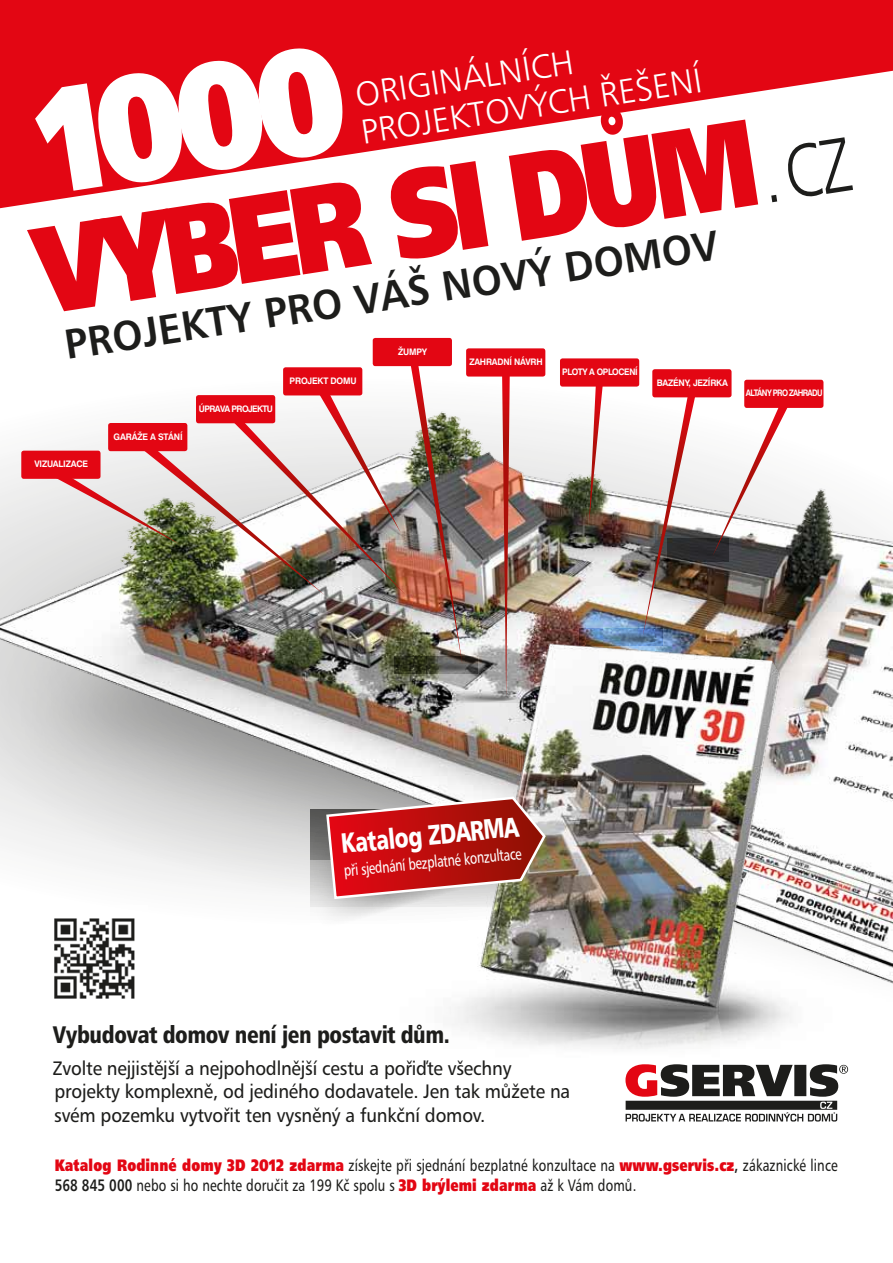
<style>
.page{position:relative;width:893px;height:1263px;background:#fff}
.page>*{position:absolute;margin:0;border:0;box-sizing:border-box;transform-origin:0 0}
.t1{font:150px "Humanist 777 AT Extra Black B";color:#fff;scale:.8 1}
.t2{font:123.75px "Humanist 777 AT Extra Black B";color:#e30613;scale:.8 1}
.t3{font:41.7px "Humanist 777 AT Bold B";color:#1d1d1b;scale:.96 1}
.t4{font:34.5px/37.8px "Humanist 777 AT Light B";color:#fff}
.t5{font:28.05px "Humanist 777 AT Black B";color:#fff;scale:.75 1}
.t6{font:24px "Humanist 777 AT Black Condensed B";letter-spacing:-.02em;color:#1d1d1b;scale:.96 1}
.t7{font:19.5px/23.4px "Humanist 777 AT Roman B";letter-spacing:-.01em;color:#1d1d1b;scale:.94 1}
.t8{font:16.5px/19.8px "Humanist 777 AT Roman B";letter-spacing:.01em;color:#1d1d1b;scale:.78 1}
.t9{font:16.5px "Humanist 777 AT Roman B";color:#fff;scale:.75 1}
.t10{font:700 9px "Swiss 721 AT";letter-spacing:-.025em;color:#fff;scale:.95 1}
.t11{font:700 9px "Swiss 721 AT";letter-spacing:-.08em;color:#fff;scale:.85 1}
.t12{font:700 9px "Swiss 721 AT";letter-spacing:-.07em;color:#fff;scale:.94 1}
.t13{font:700 9px "Swiss 721 AT";letter-spacing:-.025em;color:#fff;scale:.92 1}
.t14{font:700 9px "Swiss 721 AT";letter-spacing:-.025em;color:#fff;scale:.94 1}
.s1{font-family:"Humanist 777 AT Extra Black B";color:#e30613}
.s2{font-family:"Humanist 777 AT Bold B"}
</style>
<div class="page">
<svg style="left:0;top:0;width:893px;height:208px;fill:#e30613"></svg>
<img style="left:0;top:388px;width:893px;height:681px">
<svg style="left:580px;top:628px;width:83px;height:17px"></svg>
<svg style="left:597px;top:632px;width:62px;height:13px"></svg>
<div style="left:21px;top:451px;width:80px;height:28px;background:#e30613;border-radius:3px"></div>
<img style="left:50px;top:362px;width:412px;height:303px">
<div style="left:373px;top:338px;width:79px;height:28px;background:#e30613;border-radius:3px"></div>
<svg style="left:502px;top:377px;width:8px;height:257px;background:#b94b45"></svg>
<div style="left:466px;top:348px;width:79px;height:29px;background:#e30613;border-radius:3px"></div>
<svg style="left:589px;top:387px;width:14px;height:136px"></svg>
<div style="left:560px;top:358px;width:79px;height:29px;background:#e30613;border-radius:3px"></div>
<div style="left:652px;top:369px;width:79px;height:28px;background:#e30613;border-radius:3px"></div>
<img style="left:643px;top:393px;width:146px;height:241px">
<div style="left:744px;top:380px;width:79px;height:28px;background:#e30613;border-radius:3px"></div>
<img style="left:357px;top:634px;width:491px;height:435px">
<svg style="left:311px;top:795px;width:236px;height:139px"></svg>
<img style="left:42px;top:906px;width:105px;height:105px">
<svg style="left:625px;top:1064px;width:223px;height:58px"></svg>
<svg style="left:771px;top:137px;width:82px;height:65px"></svg>
<h1 class="t1" style="left:23px;top:48px;width:389px;rotate:-9deg">1000</h1>
<h3 class="t4" style="left:353px;top:76px;width:346px;rotate:-9deg">originálních projektových řešení</h3>
<h2 class="t2" style="left:23px;top:195px;width:909px;rotate:-9deg">Vyber si dům</h2>
<h3 class="t3" style="left:61px;top:320px;width:685px;rotate:-9deg">Projekty pro Váš nový domov</h3>
<p class="t10" style="left:398px;top:346px;width:32px">ŽUMPY</p>
<p class="t14" style="left:469px;top:356px;width:79px">ZAHRADNÍ NÁVRH</p>
<p class="t13" style="left:562px;top:366px;width:83px">PLOTY A OPLOCENÍ</p>
<p class="t10" style="left:657px;top:377px;width:77px">BAZÉNY, JEZÍRKA</p>
<p class="t10" style="left:290px;top:375px;width:72px">PROJEKT DOMU</p>
<p class="t11" style="left:746px;top:388px;width:92px">ALTÁNY PRO ZAHRADU</p>
<p class="t10" style="left:34px;top:458px;width:58px">VIZUALIZACE</p>
<p class="t10" style="left:114px;top:431px;width:74px">GARÁŽE A STÁNÍ</p>
<p class="t12" style="left:199px;top:403px;width:80px">ÚPRAVA PROJEKTU</p>
<h3 class="t5" style="left:340px;top:825px;width:239px;rotate:-5deg">Katalog ZDARMA</h3>
<p class="t9" style="left:343px;top:859px;width:240px;rotate:-5deg">při sjednání bezplatné konzultace</p>
<h3 class="t6" style="left:53px;top:1020px;width:415px">Vybudovat domov není jen postavit dům.</h3>
<p class="t7" style="left:53px;top:1056px;width:552px">Zvolte nejjistější a nejpohodlnější cestu a pořiďte všechny projekty komplexně, od jediného dodavatele. Jen tak můžete na svém pozemku vytvořit ten vysněný a funkční domov.</p>
<p class="t8" style="left:55px;top:1155px;width:1005px"><span class="s1">Katalog Rodinné domy 3D 2012 zdarma</span> získejte při sjednání bezplatné konzultace na <span class="s1">www.gservis.cz</span><span class="s2">,</span> zákaznické lince<br><span class="s2">568 845 000</span> nebo si ho nechte doručit za 199 Kč spolu s <span class="s1">3D brýlemi zdarma</span> až k Vám domů.</p>
</div>
